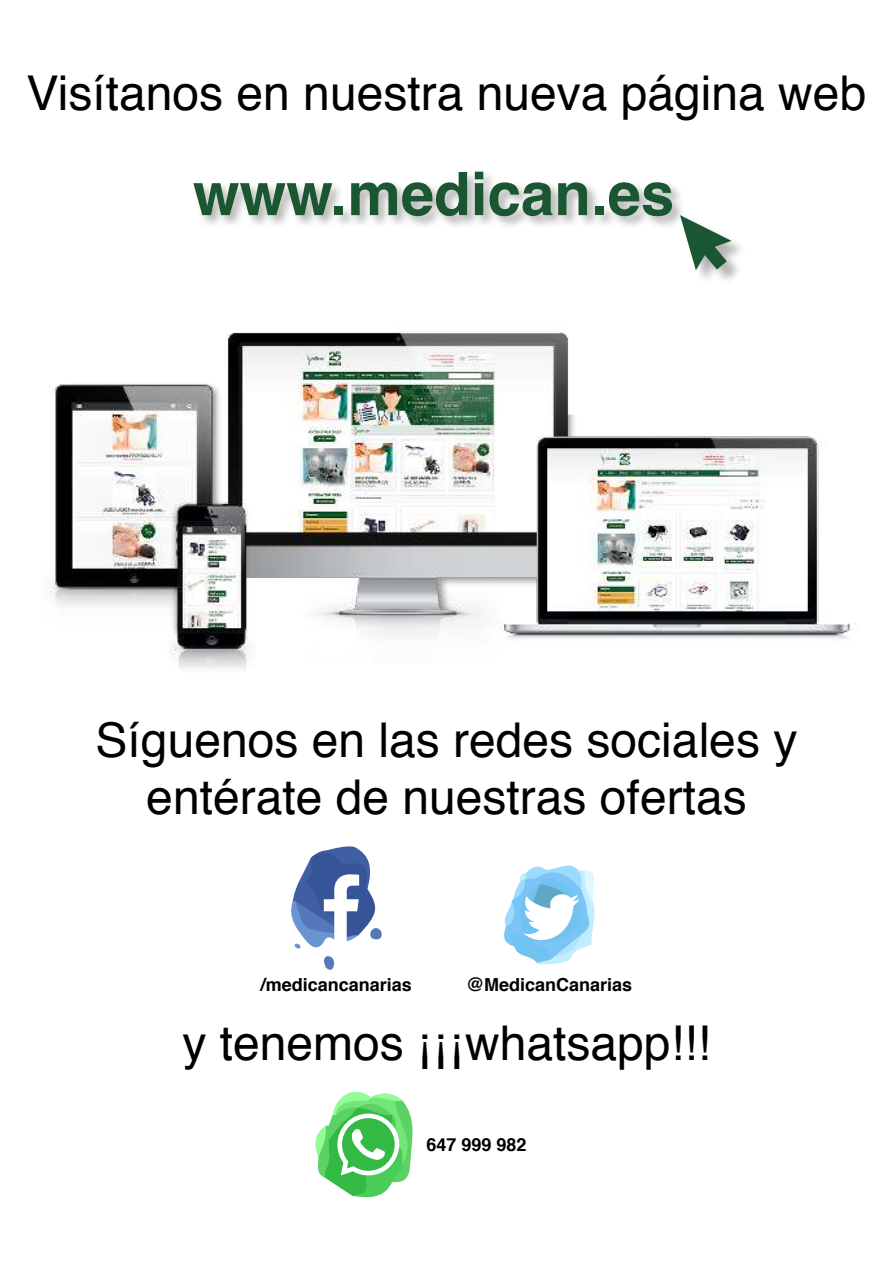
<style>
.page{position:relative;width:893px;height:1263px;background:#fff}
.page>*{position:absolute;margin:0;border:0;box-sizing:border-box;transform-origin:0 0}
.t1{font:700 60px "Helvetica";color:#1a5632}
.t2{font:48px/57.6px "Helvetica";color:#000;text-align:center}
.t3{font:700 18px "Helvetica";color:#000}
</style>
<div class="page">
<img style="left:49px;top:331px;width:808px;height:338px">
<div style="left:192px;top:170px;width:494px;height:60px;background:#000;opacity:.3"></div>
<div style="left:682px;top:217px;width:65px;height:69px;background:#000;opacity:.3"></div>
<svg style="left:680px;top:215px;width:51px;height:55px"></svg>
<svg style="left:291px;top:846px;width:91px;height:124px"></svg>
<svg style="left:504px;top:865px;width:91px;height:100px"></svg>
<svg style="left:315px;top:1091px;width:98px;height:107px"></svg>
<p class="t2" style="left:27px;top:66px;width:841px">Visítanos en nuestra nueva página web</p>
<p class="t1" style="left:193px;top:146px;width:483px">www.medican.es</p>
<p class="t2" style="left:96px;top:713px;width:703px">Síguenos en las redes sociales y entérate de nuestras ofertas</p>
<p class="t3" style="left:261px;top:970px;width:153px">/medicancanarias</p>
<p class="t3" style="left:467px;top:970px;width:167px">@MedicanCanarias</p>
<p class="t2" style="left:182px;top:1016px;width:530px">y tenemos ¡¡¡whatsapp!!!</p>
<p class="t3" style="left:426px;top:1130px;width:102px">647 999 982</p>
</div>
